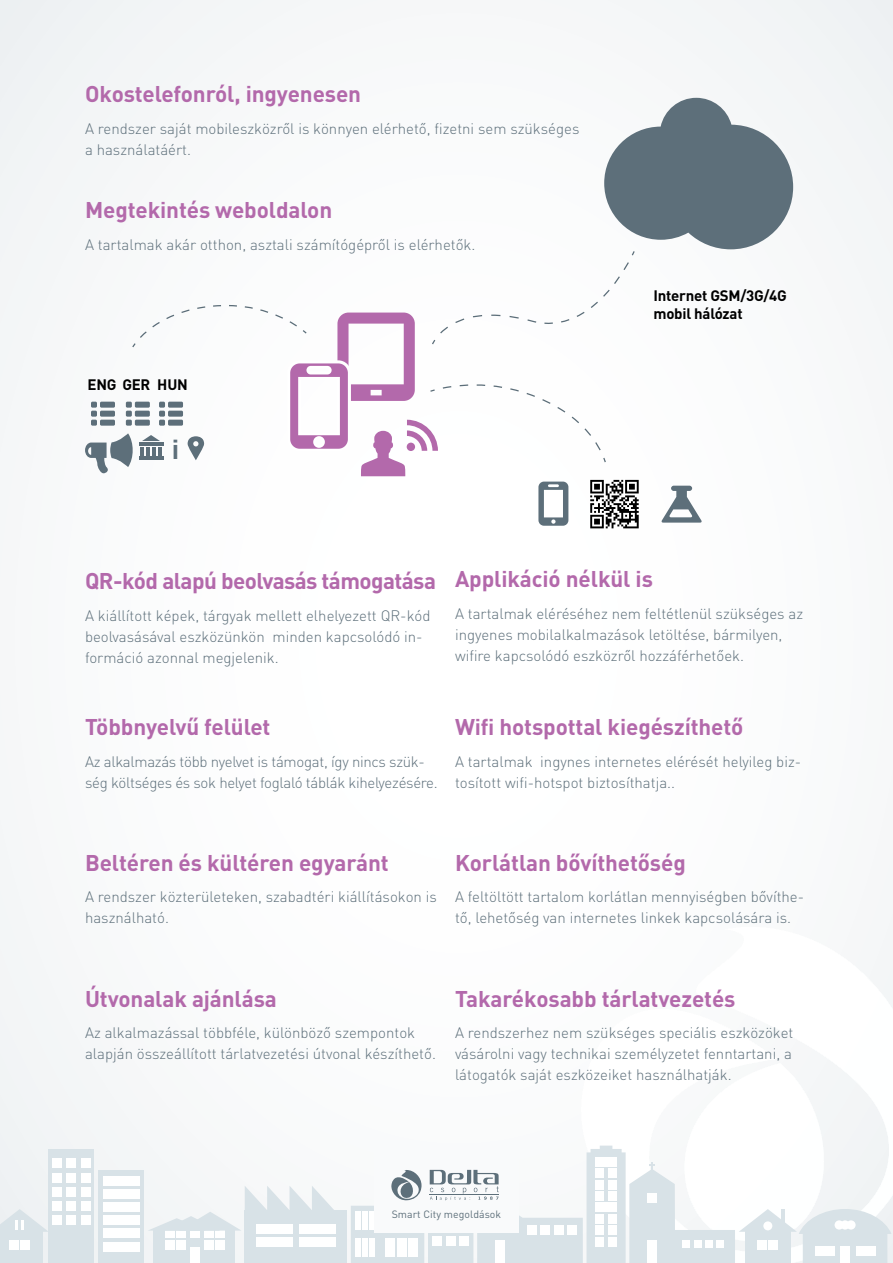
<style>
.page{position:relative;width:893px;height:1263px;background:#fafbfc}
.page>*{position:absolute;margin:0;border:0;box-sizing:border-box;transform-origin:0 0}
.t1{font:700 27px "DIN Pro";color:#5d6f7a}
.t2{font:700 22.5px "DIN Pro";letter-spacing:-.005em;color:#b369ab}
.t3{font:700 22.5px "DIN Pro";letter-spacing:-.025em;color:#b369ab}
.t4{font:300 15px/21px "DIN Pro";color:#5d6f7a}
.t5{font:300 15px/21px "DIN Pro";letter-spacing:-.02em;color:#5d6f7a}
.t6{font:700 15px/18px "DIN Pro";letter-spacing:-.015em;color:#000}
.t7{font:10.5px "DIN Pro";letter-spacing:.005em;color:#5d6f7a}
</style>
<div class="page">
<div style="left:49px;top:1149px;width:45px;height:114px;background:#d8e2e7"></div>
<div style="left:53px;top:1159px;width:9px;height:9px;background:#fff"></div>
<div style="left:53px;top:1173px;width:9px;height:9px;background:#fff"></div>
<div style="left:53px;top:1187px;width:9px;height:9px;background:#fff"></div>
<div style="left:53px;top:1201px;width:9px;height:9px;background:#fff"></div>
<div style="left:53px;top:1215px;width:9px;height:9px;background:#fff"></div>
<div style="left:67px;top:1159px;width:9px;height:9px;background:#fff"></div>
<div style="left:67px;top:1173px;width:9px;height:9px;background:#fff"></div>
<div style="left:67px;top:1187px;width:9px;height:9px;background:#fff"></div>
<div style="left:67px;top:1201px;width:9px;height:9px;background:#fff"></div>
<div style="left:67px;top:1215px;width:9px;height:9px;background:#fff"></div>
<div style="left:81px;top:1159px;width:9px;height:9px;background:#fff"></div>
<div style="left:81px;top:1173px;width:9px;height:9px;background:#fff"></div>
<div style="left:81px;top:1187px;width:9px;height:9px;background:#fff"></div>
<div style="left:81px;top:1201px;width:9px;height:9px;background:#fff"></div>
<div style="left:81px;top:1215px;width:9px;height:9px;background:#fff"></div>
<div style="left:98px;top:1170px;width:46px;height:93px;background:#d8e2e7"></div>
<div style="left:103px;top:1176px;width:36px;height:9px;background:#fff"></div>
<div style="left:103px;top:1189px;width:36px;height:9px;background:#fff"></div>
<div style="left:103px;top:1202px;width:36px;height:9px;background:#fff"></div>
<div style="left:103px;top:1215px;width:36px;height:9px;background:#fff"></div>
<div style="left:103px;top:1229px;width:36px;height:9px;background:#fff"></div>
<div style="left:103px;top:1242px;width:36px;height:9px;background:#fff"></div>
<div style="left:245px;top:1210px;width:102px;height:53px;background:#d8e2e7"></div>
<div style="left:256px;top:1224px;width:37px;height:9px;background:#fff"></div>
<div style="left:299px;top:1224px;width:37px;height:9px;background:#fff"></div>
<div style="left:256px;top:1238px;width:37px;height:9px;background:#fff"></div>
<div style="left:299px;top:1238px;width:37px;height:9px;background:#fff"></div>
<div style="left:0;top:1228px;width:42px;height:35px;background:#d8e2e7"></div>
<div style="left:9px;top:1240px;width:9px;height:9px;background:#fff"></div>
<div style="left:21px;top:1240px;width:9px;height:9px;background:#fff"></div>
<svg style="left:0;top:1209px;width:49px;height:23px"></svg>
<div style="left:153px;top:1229px;width:82px;height:34px;background:#d8e2e7"></div>
<div style="left:165px;top:1240px;width:9px;height:9px;background:#fff"></div>
<div style="left:165px;top:1229px;width:9px;height:9px;background:#fff"></div>
<div style="left:204px;top:1240px;width:9px;height:9px;background:#fff"></div>
<div style="left:204px;top:1229px;width:9px;height:9px;background:#fff"></div>
<div style="left:190px;top:1229px;width:9px;height:9px;background:#fff"></div>
<div style="left:177px;top:1240px;width:9px;height:9px;background:#fff"></div>
<div style="left:177px;top:1229px;width:9px;height:9px;background:#fff"></div>
<div style="left:216px;top:1240px;width:9px;height:9px;background:#fff"></div>
<div style="left:216px;top:1229px;width:9px;height:9px;background:#fff"></div>
<div style="left:190px;top:1247px;width:10px;height:16px;background:#fff"></div>
<svg style="left:149px;top:1186px;width:185px;height:44px"></svg>
<svg style="left:351px;top:1146px;width:540px;height:117px"></svg>
<hr style="left:430px;top:1195px;width:69px;height:1px;background:#5d6f7a">
<svg style="left:85px;top:98px;width:708px;height:430px"></svg>
<h2 class="t2" style="left:85px;top:79px;width:278px">Okostelefonról, ingyenesen</h2>
<p class="t4" style="left:85px;top:117px;width:496px">A rendszer saját mobileszközről is könnyen elérhető, fizetni sem szükséges a használatáért.</p>
<h2 class="t2" style="left:85px;top:195px;width:249px">Megtekintés weboldalon</h2>
<p class="t4" style="left:85px;top:233px;width:392px">A tartalmak akár otthon, asztali számítógépről is elérhetők.</p>
<p class="t6" style="left:88px;top:375px;width:10px">ENG</p>
<p class="t6" style="left:122px;top:375px;width:10px">GER</p>
<p class="t6" style="left:157px;top:375px;width:21px">HUN</p>
<h1 class="t1" style="left:172px;top:431px;width:9px">i</h1>
<p class="t6" style="left:653px;top:286px;width:133px;text-indent:87px">/3G/4G mobil hálózat</p>
<p class="t6" style="left:653px;top:286px;width:68px">Internet GSM</p>
<h2 class="t3" style="left:85px;top:566px;width:352px">QR-kód alapú beolvasás támogatása</h2>
<p class="t4" style="left:85px;top:604px;width:347px">A kiállított képek, tárgyak mellett elhelyezett QR-kód beolvasásával eszközünkön minden kapcsolódó in&shy;formáció azonnal megjelenik.</p>
<h2 class="t2" style="left:455px;top:564px;width:199px">Applikáció nélkül is</h2>
<p class="t4" style="left:455px;top:602px;width:350px">A tartalmak eléréséhez nem feltétlenül szükséges az ingyenes mobilalkalmazások letöltése, bármilyen, wifire kapcsolódó eszközről hozzáférhetőek.</p>
<h2 class="t2" style="left:85px;top:712px;width:187px">Többnyelvű felület</h2>
<p class="t5" style="left:85px;top:750px;width:354px">Az alkalmazás több nyelvet is támogat, így nincs szük&shy;ség költséges és sok helyet foglaló táblák kihelyezésére.</p>
<h2 class="t2" style="left:455px;top:712px;width:290px">Wifi hotspottal kiegészíthető</h2>
<p class="t4" style="left:455px;top:750px;width:348px">A tartalmak ingynes internetes elérését helyileg biz&shy;tosított wifi-hotspot biztosíthatja..</p>
<h2 class="t2" style="left:85px;top:847px;width:305px">Beltéren és kültéren egyaránt</h2>
<p class="t4" style="left:85px;top:885px;width:353px">A rendszer közterületeken, szabadtéri kiállításokon is használható.</p>
<h2 class="t2" style="left:455px;top:847px;width:232px">Korlátlan bővíthetőség</h2>
<p class="t4" style="left:455px;top:885px;width:351px">A feltöltött tartalom korlátlan mennyiségben bővíthe&shy;tő, lehetőség van internetes linkek kapcsolására is.</p>
<h2 class="t2" style="left:85px;top:983px;width:193px">Útvonalak ajánlása</h2>
<p class="t4" style="left:85px;top:1021px;width:352px">Az alkalmazással többféle, különböző szempontok alapján összeállított tárlatvezetési útvonal készíthető.</p>
<h2 class="t2" style="left:455px;top:983px;width:282px">Takarékosabb tárlatvezetés</h2>
<p class="t4" style="left:455px;top:1021px;width:340px;text-align:justify">A rendszerhez nem szükséges speciális eszközöket vásárolni vagy technikai személyzetet fenntartani, a látogatók saját eszközeiket használhatják.</p>
<p class="t7" style="left:392px;top:1207px;width:111px">Smart City megoldások</p>
</div>
